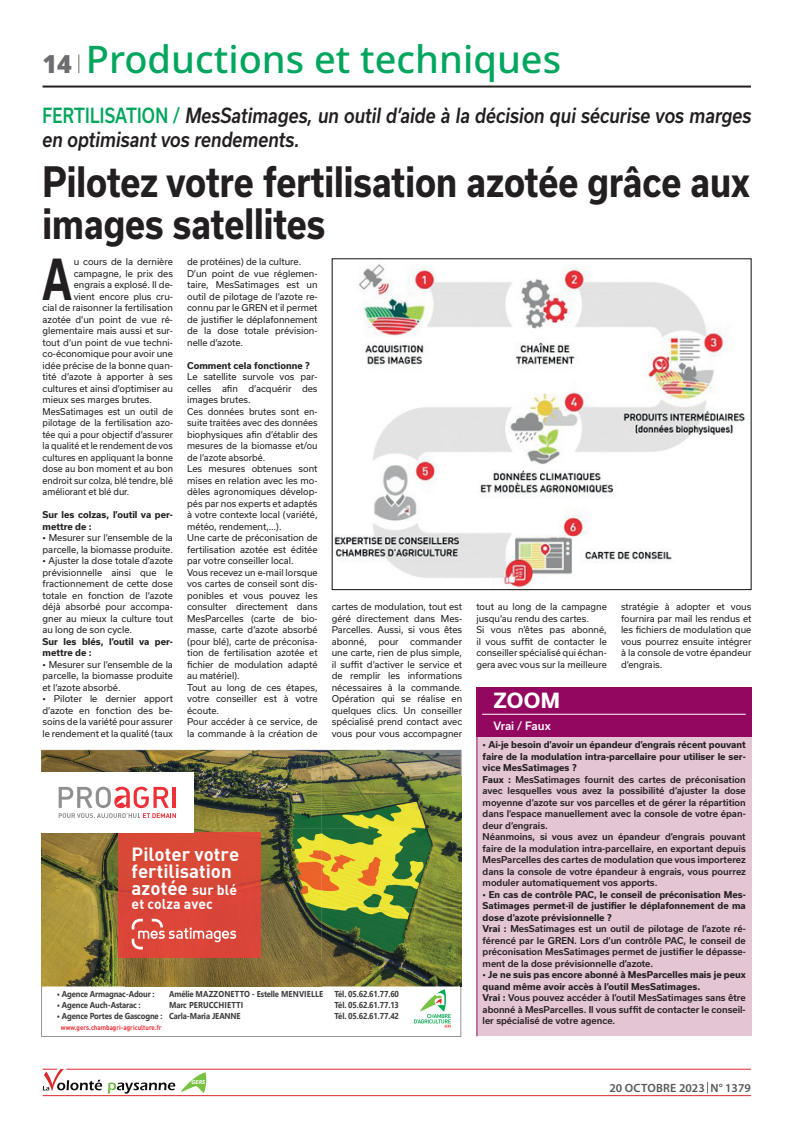
<style>
.page{position:relative;width:794px;height:1134px;background:#fff}
.page>*{position:absolute;margin:0;border:0;box-sizing:border-box;transform-origin:0 0}
.t1{font:700 53.9px "Usual";color:#231f20;scale:.7 1}
.t2{font:700 40px/42px "Usual";color:#231f20;scale:.84 1}
.t3{font:500 38px "Noto Sans";color:#00a65d}
.t4{font:italic 500 20px/24px "Usual";color:#231f20;scale:.85 1}
.t5{font:700 20px "Usual";color:#fff}
.t6{font:18.7px/17.2px "DIN Bold";color:#fff}
.t7{font:14px "DIN Bold";color:#fff}
.t8{font:600 12px "Myriad Pro";color:#57585a}
.t9{font:500 11px "Usual";letter-spacing:-.01em;color:#fff}
.t10{font:9px/11.5px "Usual";color:#231f20;text-align:justify}
.t11{font:500 9px/11.5px "Usual";color:#231f20}
.t12{font:9px "Usual";color:#231f20;scale:.96 1}
.t13{font:700 9px/11.5px "Usual";color:#231f20}
.t14{font:700 8.6px "Segoe UI";letter-spacing:-.02em;color:#3e3e3f;scale:.9 1}
.t15{font:700 8.6px "Segoe UI";letter-spacing:.015em;color:#3e3e3f;scale:.9 1}
.t16{font:700 7px "DINOT";color:#ee3038;scale:.88 1}
.t17{font:italic 700 5.9px "Myriad Pro";color:#fff}
.s1{font-weight:900;font-size:25px;color:#6c6d70}
.s2{font-style:normal;color:#00a65d}
.s3{font-size:14px}
.s4{font-weight:700}
</style>
<div class="page">
<svg style="left:41px;top:986px;width:420px;height:51px"></svg>
<img style="left:41px;top:750px;width:420px;height:79px">
<img style="left:237px;top:829px;width:224px;height:157px">
<img style="left:41px;top:829px;width:196px;height:26px">
<img style="left:41px;top:855px;width:84px;height:131px">
<img style="left:125px;top:958px;width:112px;height:28px">
<img style="left:42px;top:750px;width:419px;height:27px">
<img style="left:461px;top:776px;width:1px;height:210px">
<img style="left:42px;top:833px;width:1px;height:153px">
<div style="left:118px;top:833px;width:142px;height:125px;background:#da4737"></div>
<div style="left:41px;top:772px;width:153px;height:61px;background:#fff"></div>
<svg style="left:59px;top:787px;width:117px;height:31px"></svg>
<svg style="left:132px;top:919px;width:104px;height:30px;background:#e16459"></svg>
<img style="left:412px;top:989px;width:38px;height:39px">
<img style="left:334px;top:264px;width:411px;height:324px">
<div style="left:477px;top:731px;width:274px;height:305px;background:#e3c5d4"></div>
<div style="left:476px;top:687px;width:275px;height:49px;background:#930761"></div>
<hr style="left:482px;top:714px;width:264px;height:1px;background:#fff">
<hr style="left:476px;top:687px;width:1px;height:349px;background:#930761">
<svg style="left:78px;top:55px;width:1px;height:18px"></svg>
<hr style="left:43px;top:86px;width:708px;height:2px;background:#231f20">
<hr style="left:43px;top:1095px;width:708px;height:1px;background:#dd282b">
<hr style="left:66px;top:1069px;width:685px;height:1px;background:#dd282b">
<svg style="left:43px;top:1069px;width:132px;height:28px"></svg>
<svg style="left:181px;top:1072px;width:25px;height:21px"></svg>
<h3 class="t3" style="left:43px;top:33px;width:520px"><span class="s1">14</span> Productions et techniques</h3>
<h3 class="t4" style="left:43px;top:103px;width:835px"><span class="s2">FERTILISATION /</span> MesSatimages, un outil d’aide à la décision qui sécurise vos marges en optimisant vos rendements.</h3>
<h2 class="t2" style="left:43px;top:161px;width:843px">Pilotez votre fertilisation azotée grâce aux images satellites</h2>
<h1 class="t1" style="left:42px;top:249px;width:43px">A</h1>
<p class="t10" style="left:74px;top:256px;width:101px">u cours de la dernière</p>
<p class="t10" style="left:74px;top:268px;width:101px">campagne, le prix des</p>
<p class="t10" style="left:74px;top:279px;width:101px">engrais a explosé. Il de-</p>
<p class="t10" style="left:74px;top:291px;width:101px">vient encore plus cru-</p>
<p class="t10" style="left:43px;top:302px;width:132px">cial de raisonner la fertilisation</p>
<p class="t10" style="left:43px;top:314px;width:132px">azotée d’un point de vue ré-</p>
<p class="t10" style="left:43px;top:325px;width:132px">glementaire mais aussi et sur-</p>
<p class="t10" style="left:43px;top:337px;width:132px">tout d’un point de vue techni-</p>
<p class="t10" style="left:43px;top:348px;width:132px">co-économique pour avoir une</p>
<p class="t10" style="left:43px;top:360px;width:132px">idée précise de la bonne quan-</p>
<p class="t10" style="left:43px;top:371px;width:132px">tité d’azote à apporter à ses</p>
<p class="t10" style="left:43px;top:383px;width:132px">cultures et ainsi d’optimiser au</p>
<p class="t10" style="left:43px;top:394px;width:111px">mieux ses marges brutes.</p>
<p class="t12" style="left:43px;top:406px;width:137px">MesSatimages est un outil de</p>
<p class="t12" style="left:43px;top:418px;width:137px">pilotage de la fertilisation azo-</p>
<p class="t12" style="left:43px;top:429px;width:137px">tée qui a pour objectif d’assurer</p>
<p class="t12" style="left:43px;top:441px;width:137px">la qualité et le rendement de vos</p>
<p class="t12" style="left:43px;top:452px;width:137px">cultures en appliquant la bonne</p>
<p class="t12" style="left:43px;top:464px;width:137px">dose au bon moment et au bon</p>
<p class="t12" style="left:43px;top:475px;width:137px">endroit sur colza, blé tendre, blé</p>
<p class="t12" style="left:43px;top:487px;width:92px">améliorant et blé dur.</p>
<p class="t13" style="left:43px;top:509px;width:132px">Sur les colzas, l’outil va per&shy;mettre de :</p>
<p class="t10" style="left:43px;top:532px;width:132px">• Mesurer sur l’ensemble de la parcelle, la biomasse produite.</p>
<p class="t10" style="left:43px;top:555px;width:132px">• Ajuster la dose totale d’azote prévisionnelle ainsi que le fractionnement de cette dose totale en fonction de l’azote déjà absorbé pour accompa&shy;gner au mieux la culture tout au long de son cycle.</p>
<p class="t13" style="left:43px;top:636px;width:132px">Sur les blés, l’outil va per&shy;mettre de :</p>
<p class="t10" style="left:43px;top:659px;width:132px">• Mesurer sur l’ensemble de la parcelle, la biomasse produite et l’azote absorbé.</p>
<p class="t10" style="left:43px;top:693px;width:132px">• Piloter le dernier apport d’azote en fonction des be&shy;soins de la variété pour assurer le rendement et la qualité (taux</p>
<p class="t10" style="left:187px;top:256px;width:132px;text-align:left">de protéines) de la culture.<br>D’un point de vue réglemen&shy;taire, MesSatimages est un outil de pilotage de l’azote re&shy;connu par le GREN et il permet de justifier le déplafonnement de la dose totale prévision&shy;nelle d’azote.</p>
<p class="t13" style="left:187px;top:360px;width:124px">Comment cela fonctionne ?</p>
<p class="t10" style="left:187px;top:371px;width:132px;text-align:left">Le satellite survole vos par&shy;celles afin d’acquérir des images brutes.<br>Ces données brutes sont en&shy;suite traitées avec des données biophysiques afin d’établir des mesures de la biomasse et/ou de l’azote absorbé.<br>Les mesures obtenues sont mises en relation avec les mo&shy;dèles agronomiques dévelop&shy;pés par nos experts et adaptés à votre contexte local (variété, météo, rendement,…).<br>Une carte de préconisation de fertilisation azotée est éditée par votre conseiller local.<br>Vous recevez un e-mail lorsque vos cartes de conseil sont dis&shy;ponibles et vous pouvez les consulter directement dans<br>MesParcelles (carte de bio&shy;masse, carte d’azote absorbé (pour blé), carte de préconisa&shy;tion de fertilisation azotée et fichier de modulation adapté au matériel).<br>Tout au long de ces étapes, votre conseiller est à votre écoute.<br>Pour accéder à ce service, de la commande à la création de</p>
<p class="t10" style="left:332px;top:601px;width:132px">cartes de modulation, tout est géré directement dans Mes-Parcelles. Aussi, si vous êtes abonné,</p>
<p class="t10" style="left:332px;top:636px;width:132px;text-indent:78px">commander une carte, rien de plus simple, il suffit d’activer le service et de remplir les informations nécessaires à la commande.<br>Opération qui se réalise en quelques clics. Un conseiller spécialisé prend contact avec vous pour vous accompagner</p>
<p class="t10" style="left:378px;top:636px;width:22px">pour</p>
<h3 class="t6" style="left:132px;top:845px;width:109px">Piloter votre fertilisation azotée <span class="s3">sur blé</span></h3>
<h3 class="t7" style="left:132px;top:895px;width:83px">et colza avec</h3>
<p class="t14" style="left:57px;top:986px;width:110px">• Agence Armagnac-Adour :</p>
<p class="t15" style="left:169px;top:986px;width:173px">Amélie MAZZONETTO - Estelle MENVIELLE</p>
<p class="t14" style="left:335px;top:986px;width:73px">Tél. 05.62.61.77.60</p>
<p class="t14" style="left:57px;top:997px;width:95px">• Agence Auch-Astarac :</p>
<p class="t15" style="left:169px;top:997px;width:84px">Marc PERUCCHIETTI</p>
<p class="t14" style="left:335px;top:997px;width:73px">Tél. 05.62.61.77.13</p>
<p class="t14" style="left:57px;top:1008px;width:206px">• Agence Portes de Gascogne : Carla-Maria JEANNE</p>
<p class="t14" style="left:335px;top:1008px;width:73px">Tél. 05.62.61.77.42</p>
<p class="t16" style="left:61px;top:1022px;width:116px">www.gers.chambagri-agriculture.fr</p>
<p class="t10" style="left:476px;top:601px;width:132px;text-align:left">tout au long de la campagne jusqu’au rendu des cartes.<br>Si vous n’êtes pas abonné, il vous suffit de contacter le conseiller spécialisé qui échan&shy;gera avec vous sur la meilleure</p>
<p class="t10" style="left:621px;top:601px;width:132px">stratégie à adopter et vous fournira par mail les rendus et les fichiers de modulation que vous pourrez ensuite intégrer à la console de votre épandeur d’engrais.</p>
<h3 class="t5" style="left:493px;top:689px;width:68px">ZOOM</h3>
<p class="t9" style="left:493px;top:719px;width:59px">Vrai / Faux</p>
<p class="t11" style="left:482px;top:739px;width:265px"><span class="s4">• Ai-je besoin d’avoir un épandeur d’engrais récent pouvant faire de la modulation intra-parcellaire pour utiliser le ser&shy;vice MesSatimages ?<br>Faux :</span> MesSatimages fournit des cartes de préconisation avec lesquelles vous avez la possibilité d’ajuster la dose moyenne d’azote sur vos parcelles et de gérer la répartition dans l’espace manuellement avec la console de votre épan&shy;deur d’engrais.<br>Néanmoins, si vous avez un épandeur d’engrais pouvant faire de la modulation intra-parcellaire, en exportant depuis MesParcelles des cartes de modulation que vous importerez dans la console de votre épandeur à engrais, vous pourrez moduler automatiquement vos apports.</p>
<p class="t11" style="left:482px;top:889px;width:265px"><span class="s4">• En cas de contrôle PAC, le conseil de préconisation Mes-Satimages permet-il de justifier le déplafonnement de ma dose d’azote prévisionnelle ?<br>Vrai :</span> MesSatimages est un outil de pilotage de l’azote ré&shy;férencé par le GREN. Lors d’un contrôle PAC, le conseil de préconisation MesSatimages permet de justifier le dépasse&shy;ment de la dose prévisionnelle d’azote.</p>
<p class="t11" style="left:482px;top:969px;width:265px"><span class="s4">• Je ne suis pas encore abonné à MesParcelles mais je peux quand même avoir accès à l’outil MesSatimages.<br>Vrai :</span> Vous pouvez accéder à l’outil MesSatimages sans être abonné à MesParcelles. Il vous suffit de contacter le conseil&shy;ler spécialisé de votre agence.</p>
<p class="t17" style="left:191px;top:1078px;width:15px">GERS</p>
<h3 class="t8" style="left:609px;top:1080px;width:143px">20 OCTOBRE 2023 N° 1379</h3>
</div>
